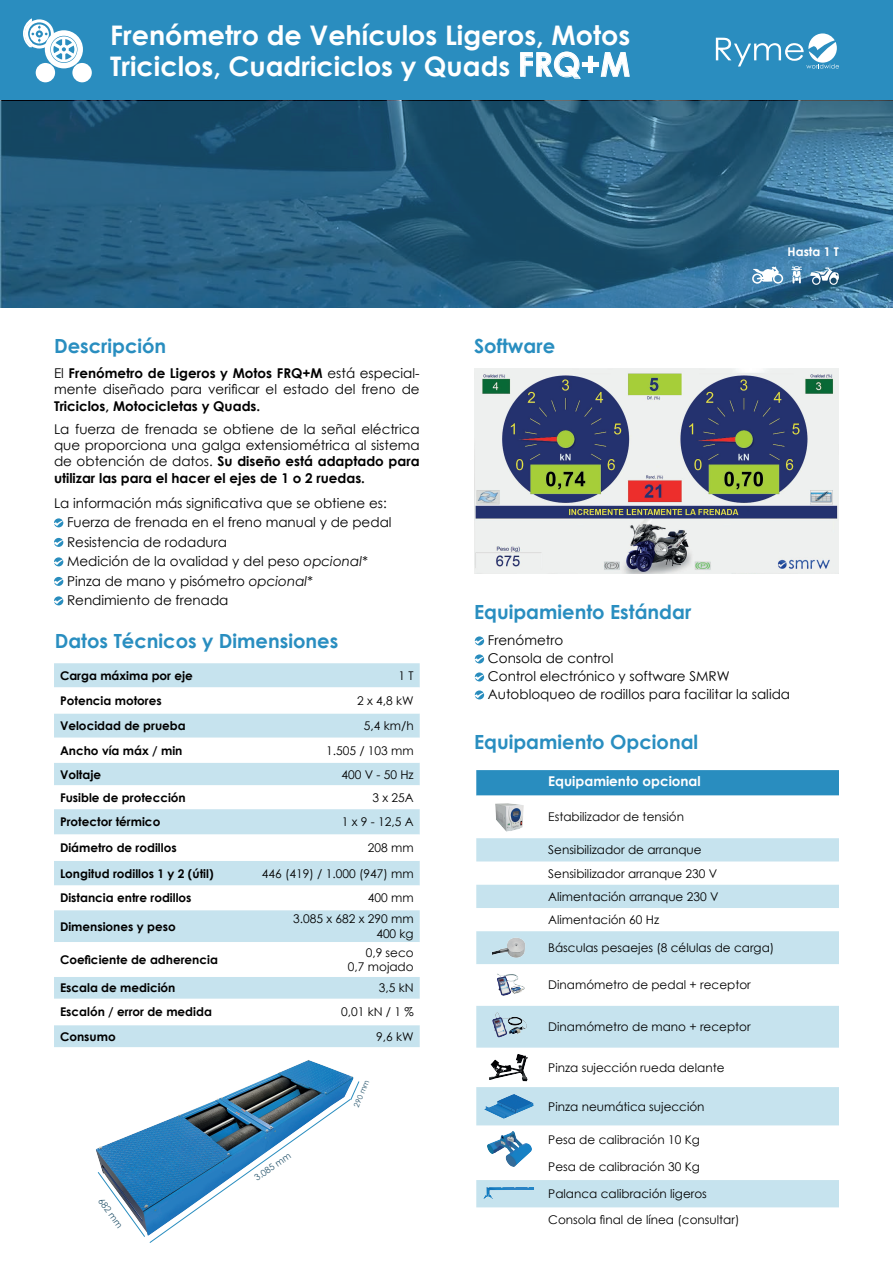
<style>
.page{position:relative;width:893px;height:1263px;background:#fff}
.page>*{position:absolute;margin:0;border:0;box-sizing:border-box;transform-origin:0 0}
.t1{font:700 27px/31.5px "Century Gothic";color:#fff}
.t2{font:700 19.5px "Century Gothic";color:#298ec0}
.t3{font:13.5px/19.5px "Century Gothic";color:#000}
.t4{font:700 13.5px "Century Gothic";color:#000}
.t5{font:700 13.5px "Century Gothic";color:#fff}
.t6{font:12px/23.2px "Century Gothic";color:#000;text-align:right}
.t7{font:700 12px "Century Gothic";color:#000}
.t8{font:700 12px "Century Gothic";color:#fff}
.t9{font:9px "Century Gothic";color:#28556d}
.t10{font:7.5px "Century Gothic";color:#28556d}
.s1{font-size:33px}
.s2{font-weight:700}
.s3{font-style:italic}
</style>
<div class="page">
<div style="left:0;top:0;width:893px;height:101px;background:#2a8dbf"></div>
<svg style="left:0;top:101px;width:893px;height:207px;background:#275e7e"></svg>
<img style="left:96px;top:1060px;width:264px;height:113px">
<svg style="left:98px;top:1081px;width:261px;height:162px"></svg>
<svg style="left:23px;top:18px;width:60px;height:50px"></svg>
<div style="left:36px;top:63px;width:19px;height:19px;background:#fff;border-radius:50%"></div>
<div style="left:72px;top:63px;width:20px;height:19px;background:#fff;border-radius:50%"></div>
<svg style="left:716px;top:33px;width:123px;height:36px"></svg>
<svg style="left:752px;top:266px;width:31px;height:18px"></svg>
<svg style="left:791px;top:266px;width:11px;height:17px"></svg>
<svg style="left:810px;top:267px;width:29px;height:18px"></svg>
<svg style="left:54px;top:518px;width:9px;height:9px"></svg>
<svg style="left:54px;top:538px;width:9px;height:9px"></svg>
<svg style="left:54px;top:557px;width:9px;height:9px"></svg>
<svg style="left:54px;top:577px;width:9px;height:9px"></svg>
<svg style="left:54px;top:596px;width:9px;height:9px"></svg>
<svg style="left:475px;top:636px;width:9px;height:9px"></svg>
<svg style="left:475px;top:654px;width:9px;height:9px"></svg>
<svg style="left:475px;top:672px;width:9px;height:9px"></svg>
<svg style="left:475px;top:690px;width:9px;height:9px"></svg>
<img style="left:475px;top:368px;width:364px;height:205px">
<div style="left:54px;top:663px;width:366px;height:384px;background:#c6e3ee"></div>
<svg style="left:54px;top:687px;width:366px;height:338px"></svg>
<svg style="left:476px;top:770px;width:363px;height:26px;background:#2f90c0"></svg>
<svg style="left:476px;top:838px;width:363px;height:369px"></svg>
<img style="left:495px;top:803px;width:29px;height:29px">
<img style="left:493px;top:937px;width:33px;height:21px">
<img style="left:493px;top:970px;width:32px;height:30px">
<img style="left:492px;top:1012px;width:34px;height:26px">
<img style="left:488px;top:1054px;width:42px;height:27px">
<img style="left:484px;top:1093px;width:51px;height:26px">
<img style="left:487px;top:1131px;width:44px;height:36px">
<img style="left:483px;top:1186px;width:53px;height:15px">
<h1 class="t1" style="left:110px;top:18px;width:522px">Frenómetro de Vehículos Ligeros, Motos<br>Triciclos, Cuadriciclos y Quads <span class="s1">FRQ+M</span></h1>
<h2 class="t2" style="left:54px;top:331px;width:114px">Descripción</h2>
<h2 class="t2" style="left:474px;top:331px;width:83px">Software</h2>
<p class="t3" style="left:54px;top:365px;width:367px;line-height:16.2px">El <span class="s2">Frenómetro de Ligeros y Motos FRQ+M</span> está especial&shy;mente diseñado para verificar el estado del freno de</p>
<p class="t4" style="left:54px;top:395px;width:208px">Triciclos, Motocicletas y Quads.</p>
<p class="t3" style="left:54px;top:421px;width:367px;line-height:16.2px;text-align:justify">La fuerza de frenada se obtiene de la señal eléctrica que proporciona una galga extensiométrica al sistema de obtención de datos. <span class="s2">Su diseño está adaptado para utilizar las para el hacer el ejes de 1 o 2 ruedas.</span></p>
<p class="t3" style="left:67px;top:493px;width:326px;text-indent:-13px">La información más significativa que se obtiene es:<br>Fuerza de frenada en el freno manual y de pedal Resistencia de rodadura<br>Medición de la ovalidad y del peso <span class="s3">opcional* </span>Pinza de mano y pisómetro <span class="s3">opcional* </span>Rendimiento de frenada</p>
<h2 class="t2" style="left:474px;top:597px;width:219px">Equipamiento Estándar</h2>
<p class="t8" style="left:788px;top:243px;width:53px">Hasta 1 T</p>
<h2 class="t2" style="left:55px;top:626px;width:285px">Datos Técnicos y Dimensiones</h2>
<p class="t7" style="left:60px;top:666px;width:134px">Carga máxima por eje</p>
<p class="t6" style="left:399px;top:664px;width:17px">1 T</p>
<p class="t7" style="left:60px;top:691px;width:103px">Potencia motores</p>
<p class="t6" style="left:357px;top:689px;width:58px">2 x 4,8 kW</p>
<p class="t7" style="left:60px;top:717px;width:127px">Velocidad de prueba</p>
<p class="t6" style="left:364px;top:714px;width:51px">5,4 km/h</p>
<p class="t7" style="left:60px;top:741px;width:124px">Ancho vía máx / min</p>
<p class="t6" style="left:326px;top:738px;width:89px">1.505 / 103 mm</p>
<p class="t7" style="left:60px;top:765px;width:43px">Voltaje</p>
<p class="t6" style="left:341px;top:762px;width:74px">400 V - 50 Hz</p>
<p class="t7" style="left:60px;top:788px;width:127px">Fusible de protección</p>
<p class="t6" style="left:372px;top:785px;width:43px">3 x 25A</p>
<p class="t7" style="left:60px;top:813px;width:102px">Protector térmico</p>
<p class="t6" style="left:342px;top:810px;width:73px">1 x 9 - 12,5 A</p>
<p class="t7" style="left:60px;top:839px;width:118px">Diámetro de rodillos</p>
<p class="t6" style="left:368px;top:836px;width:47px">208 mm</p>
<p class="t7" style="left:60px;top:864px;width:155px">Longitud rodillos 1 y 2 (útil)</p>
<p class="t6" style="left:262px;top:861px;width:153px">446 (419) / 1.000 (947) mm</p>
<p class="t7" style="left:60px;top:889px;width:133px">Distancia entre rodillos</p>
<p class="t6" style="left:368px;top:886px;width:47px">400 mm</p>
<p class="t7" style="left:60px;top:917px;width:117px">Dimensiones y peso</p>
<p class="t6" style="left:293px;top:912px;width:122px;line-height:14.4px">3.085 x 682 x 290 mm<br>400 kg</p>
<p class="t7" style="left:60px;top:950px;width:159px">Coeficiente de adherencia</p>
<p class="t6" style="left:348px;top:945px;width:67px;line-height:14.4px">0,9 seco<br>0,7 mojado</p>
<p class="t7" style="left:60px;top:979px;width:117px">Escala de medición</p>
<p class="t6" style="left:379px;top:976px;width:36px">3,5 kN</p>
<p class="t7" style="left:60px;top:1003px;width:153px">Escalón / error de medida</p>
<p class="t6" style="left:341px;top:1000px;width:74px">0,01 kN / 1 %</p>
<p class="t7" style="left:60px;top:1027px;width:57px">Consumo</p>
<p class="t6" style="left:376px;top:1024px;width:39px">9,6 kW</p>
<p class="t9" style="left:106px;top:1195px;width:36px;rotate:55deg">682 mm</p>
<p class="t9" style="left:252px;top:1173px;width:43px;rotate:-35deg">3.085 mm</p>
<p class="t10" style="left:351px;top:1105px;width:30px;rotate:-68deg">290 mm</p>
<p class="t3" style="left:488px;top:631px;width:304px;line-height:18px">Frenómetro<br>Consola de control<br>Control electrónico y software SMRW<br>Autobloqueo de rodillos para facilitar la salida</p>
<h2 class="t2" style="left:474px;top:727px;width:226px">Equipamiento Opcional</h2>
<p class="t5" style="left:548px;top:771px;width:154px">Equipamiento opcional</p>
<p class="t6" style="left:548px;top:805px;width:137px">Estabilizador de tensión</p>
<p class="t6" style="left:548px;top:838px;width:172px;text-align:left">Sensibilizador de arranque<br>Sensibilizador arranque 230 V<br>Alimentación arranque 230 V<br>Alimentación 60 Hz</p>
<p class="t6" style="left:548px;top:936px;width:228px">Básculas pesaejes (8 células de carga)</p>
<p class="t6" style="left:548px;top:973px;width:204px">Dinamómetro de pedal + receptor</p>
<p class="t6" style="left:548px;top:1015px;width:204px">Dinamómetro de mano + receptor</p>
<p class="t6" style="left:548px;top:1056px;width:178px">Pinza sujección rueda delante</p>
<p class="t6" style="left:548px;top:1094px;width:158px">Pinza neumática sujección</p>
<p class="t6" style="left:548px;top:1127px;width:153px">Pesa de calibración 10 Kg</p>
<p class="t6" style="left:548px;top:1155px;width:153px">Pesa de calibración 30 Kg</p>
<p class="t6" style="left:548px;top:1181px;width:193px;line-height:25.3px;text-align:left">Palanca calibración ligeros<br>Consola final de línea (consultar)</p>
</div>
